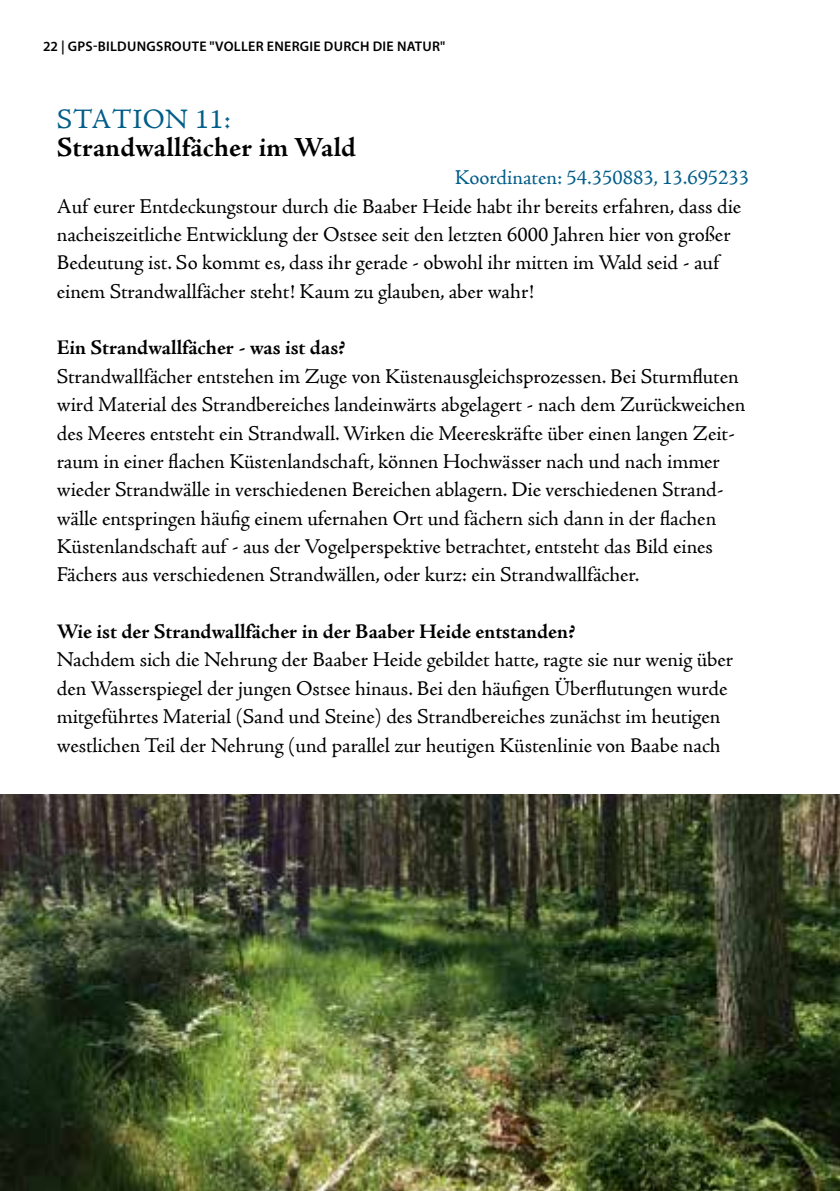
<style>
.page{position:relative;width:840px;height:1191px;background:#fff}
.page>*{position:absolute;margin:0;border:0;box-sizing:border-box;transform-origin:0 0}
.t1{font:700 28px "Adobe Jenson Pro";letter-spacing:.005em;color:#000}
.t2{font:28px "Adobe Jenson Pro";letter-spacing:.025em;color:#005d89}
.t3{font:21px/28.4px "Adobe Jenson Pro";color:#000}
.t4{font:700 21px "Adobe Jenson Pro";letter-spacing:-.005em;color:#000}
.t5{font:21px "Adobe Jenson Pro";color:#005d89}
.t6{font:600 14px "Myriad Pro";letter-spacing:.02em;color:#000}
</style>
<div class="page">
<img style="left:0;top:794px;width:839px;height:397px">
<p class="t6" style="left:43px;top:37px;width:403px">22 | GPS-BILDUNGSROUTE "VOLLER ENERGIE DURCH DIE NATUR"</p>
<h1 class="t2" style="left:57px;top:103px;width:176px">STATION 11:</h1>
<h1 class="t1" style="left:57px;top:131px;width:301px">Strandwallfächer im Wald</h1>
<p class="t5" style="left:454px;top:166px;width:296px">Koordinaten: 54.350883, 13.695233</p>
<p class="t3" style="left:57px;top:192px;width:685px">Auf eurer Entdeckungstour durch die Baaber Heide habt ihr bereits erfahren, dass die nacheiszeitliche Entwicklung der Ostsee seit den letzten 6000 Jahren hier von großer Bedeutung ist. So kommt es, dass ihr gerade - obwohl ihr mitten im Wald seid - auf einem Strandwallfächer steht! Kaum zu glauben, aber wahr!</p>
<p class="t4" style="left:57px;top:336px;width:290px">Ein Strandwallfächer - was ist das?</p>
<p class="t3" style="left:57px;top:362px;width:690px">Strandwallfächer entstehen im Zuge von Küstenausgleichsprozessen. Bei Sturmfluten wird Material des Strandbereiches landeinwärts abgelagert - nach dem Zurückweichen des Meeres entsteht ein Strandwall. Wirken die Meereskräfte über einen langen Zeit&shy;raum in einer flachen Küstenlandschaft, können Hochwässer nach und nach immer wieder Strandwälle in verschiedenen Bereichen ablagern. Die verschiedenen Strand&shy;wälle entspringen häufig einem ufernahen Ort und fächern sich dann in der flachen Küstenlandschaft auf - aus der Vogelperspektive betrachtet, entsteht das Bild eines Fächers aus verschiedenen Strandwällen, oder kurz: ein Strandwallfächer.</p>
<p class="t4" style="left:57px;top:619px;width:519px">Wie ist der Strandwallfächer in der Baaber Heide entstanden?</p>
<p class="t3" style="left:57px;top:646px;width:677px">Nachdem sich die Nehrung der Baaber Heide gebildet hatte, ragte sie nur wenig über den Wasserspiegel der jungen Ostsee hinaus. Bei den häufigen Überflutungen wurde mitgeführtes Material (Sand und Steine) des Strandbereiches zunächst im heutigen westlichen Teil der Nehrung (und parallel zur heutigen Küstenlinie von Baabe nach</p>
</div>
